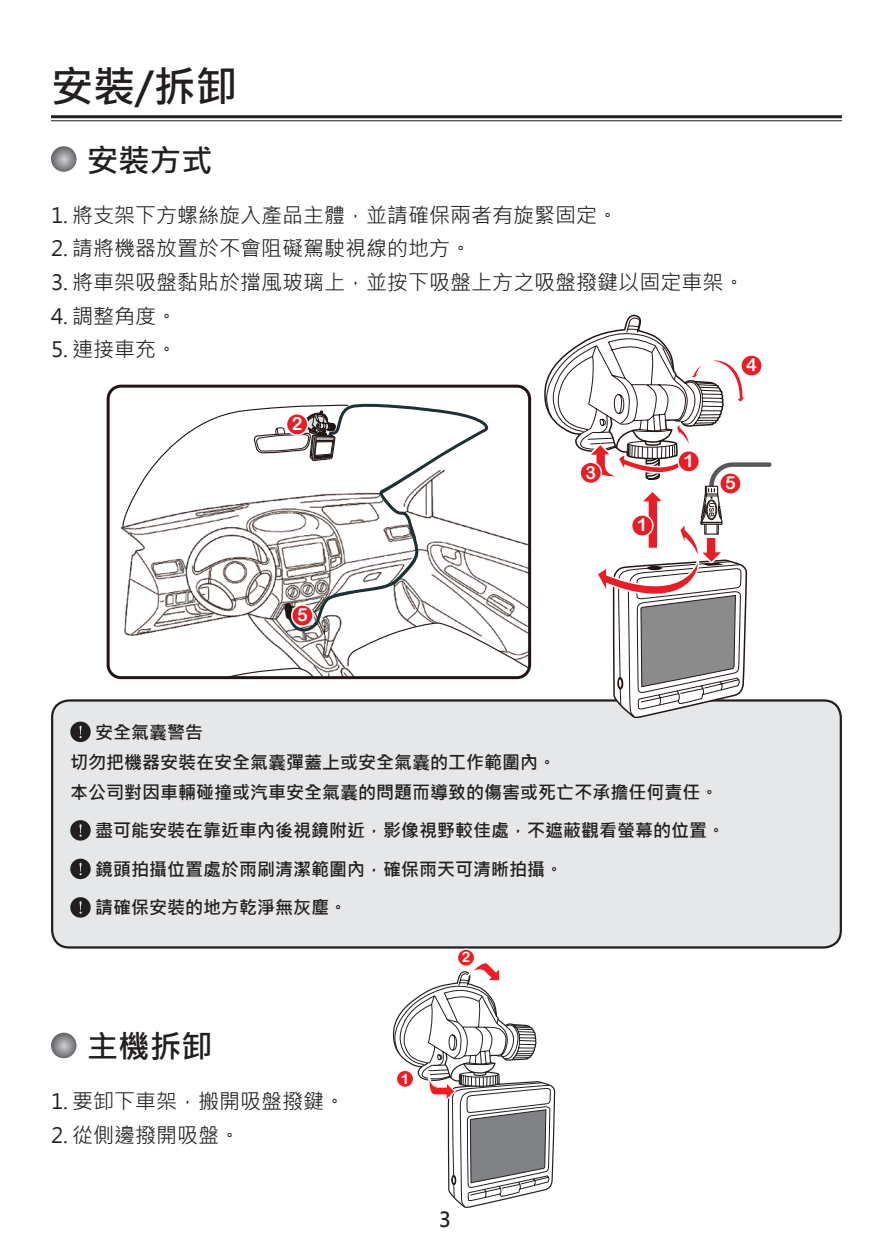
<style>
.page{position:relative;width:893px;height:1259px;background:#fff}
.page>*{position:absolute;margin:0;border:0;box-sizing:border-box;transform-origin:0 0}
.t1{font:700 42px "Microsoft Jheng Hei";color:#231f20}
.t2{font:700 31.5px "Microsoft Jheng Hei";color:#231f20}
.t3{font:21px "Microsoft Jheng Hei";color:#231f20}
.t4{font:700 20.4px "Microsoft Jheng Hei";color:#231f20}
.t5{font:700 18px/30px "Microsoft Jheng Hei";color:#231f20}
.t6{font:18px "Arial Rounded MT Bold";color:#fff}
.t7{font:14.4px "Arial Rounded MT Bold";color:#fff}
</style>
<div class="page">
<div style="left:52px;top:700px;width:789px;height:247px;background:#e6e7e9;border-radius:17px"></div>
<svg style="left:70px;top:721px;width:21px;height:21px"></svg>
<svg style="left:70px;top:820px;width:21px;height:20px"></svg>
<svg style="left:70px;top:858px;width:21px;height:21px"></svg>
<svg style="left:70px;top:897px;width:21px;height:20px"></svg>
<div style="left:51px;top:699px;width:791px;height:249px;border:2px solid #231f20;border-radius:17px"></div>
<hr style="left:51px;top:115px;width:791px;height:3px;background:#231f20">
<hr style="left:51px;top:120px;width:791px;height:1px;background:#231f20">
<svg style="left:51px;top:146px;width:26px;height:26px"></svg>
<svg style="left:51px;top:1032px;width:26px;height:26px"></svg>
<svg style="left:392px;top:962px;width:164px;height:246px"></svg>
<div style="left:396px;top:1070px;width:17px;height:17px;background:#ee1d23;border-radius:50%"></div>
<div style="left:396px;top:1069px;width:18px;height:19px;border:1px solid #fff;border-radius:50%"></div>
<div style="left:457px;top:949px;width:17px;height:17px;background:#ee1d23;border-radius:50%"></div>
<div style="left:457px;top:948px;width:18px;height:18px;border:1px solid #fff;border-radius:50%"></div>
<svg style="left:540px;top:314px;width:234px;height:405px"></svg>
<div style="left:632px;top:515px;width:21px;height:21px;background:#e61e25;border-radius:50%"></div>
<div style="left:631px;top:514px;width:23px;height:23px;border:2px solid #fff;border-radius:50%"></div>
<div style="left:678px;top:451px;width:21px;height:21px;background:#e61e25;border-radius:50%"></div>
<div style="left:677px;top:450px;width:23px;height:23px;border:2px solid #fff;border-radius:50%"></div>
<div style="left:580px;top:462px;width:21px;height:21px;background:#e61e25;border-radius:50%"></div>
<div style="left:579px;top:461px;width:23px;height:23px;border:2px solid #fff;border-radius:50%"></div>
<div style="left:741px;top:355px;width:21px;height:21px;background:#e61e25;border-radius:50%"></div>
<div style="left:740px;top:354px;width:23px;height:23px;border:2px solid #fff;border-radius:50%"></div>
<div style="left:720px;top:473px;width:21px;height:21px;background:#e61e25;border-radius:50%"></div>
<div style="left:719px;top:472px;width:23px;height:23px;border:2px solid #fff;border-radius:50%"></div>
<img style="left:108px;top:386px;width:422px;height:289px">
<svg style="left:121px;top:403px;width:165px;height:125px"></svg>
<svg style="left:286px;top:403px;width:208px;height:195px"></svg>
<svg style="left:164px;top:598px;width:366px;height:77px"></svg>
<div style="left:107px;top:385px;width:424px;height:294px;border:3px solid #221614;border-radius:13px"></div>
<div style="left:286px;top:414px;width:22px;height:21px;background:#e61e25;border-radius:50%"></div>
<div style="left:286px;top:413px;width:22px;height:23px;border:2px solid #fff;border-radius:50%"></div>
<div style="left:292px;top:605px;width:21px;height:21px;background:#e61e25;border-radius:50%"></div>
<div style="left:291px;top:604px;width:23px;height:23px;border:2px solid #fff;border-radius:50%"></div>
<h1 class="t1" style="left:51px;top:60px;width:188px">安裝/拆卸</h1>
<h2 class="t2" style="left:87px;top:140px;width:128px">安裝方式</h2>
<p class="t3" style="left:51px;top:202px;width:569px">1. 將支架下方螺絲旋入產品主體，並請確保兩者有旋緊固定。</p>
<p class="t3" style="left:51px;top:235px;width:422px">2. 請將機器放置於不會阻礙駕駛視線的地方。</p>
<p class="t3" style="left:51px;top:269px;width:695px">3. 將車架吸盤黏貼於擋風玻璃上，並按下吸盤上方之吸盤撥鍵以固定車架。</p>
<p class="t3" style="left:51px;top:303px;width:128px">4. 調整角度。</p>
<p class="t3" style="left:51px;top:336px;width:128px">5. 連接車充。</p>
<p class="t6" style="left:746px;top:354px;width:12px">4</p>
<p class="t6" style="left:292px;top:413px;width:12px">2</p>
<p class="t6" style="left:585px;top:462px;width:12px">3</p>
<p class="t6" style="left:637px;top:514px;width:12px">1</p>
<p class="t6" style="left:683px;top:450px;width:12px">1</p>
<p class="t6" style="left:725px;top:472px;width:12px">5</p>
<p class="t6" style="left:297px;top:604px;width:12px">5</p>
<p class="t5" style="left:70px;top:717px;width:649px;text-indent:25px">安全氣囊警告<br>切勿把機器安裝在安全氣囊彈蓋上或安全氣囊的工作範圍內。<br>本公司對因車輛碰撞或汽車安全氣囊的問題而導致的傷害或死亡不承擔任何責任。</p>
<p class="t5" style="left:95px;top:811px;width:631px;line-height:38.4px">盡可能安裝在靠近車內後視鏡附近，影像視野較佳處，不遮蔽觀看螢幕的位置。鏡頭拍攝位置處於雨刷清潔範圍內，確保雨天可清晰拍攝。<br>請確保安裝的地方乾淨無灰塵。</p>
<h2 class="t2" style="left:87px;top:1027px;width:128px">主機拆卸</h2>
<p class="t3" style="left:51px;top:1088px;width:296px">1. 要卸下車架，搬開吸盤撥鍵。</p>
<p class="t3" style="left:51px;top:1121px;width:191px">2. 從側邊撥開吸盤。</p>
<p class="t7" style="left:401px;top:1070px;width:10px">1</p>
<p class="t7" style="left:462px;top:948px;width:10px">2</p>
<p class="t4" style="left:439px;top:1207px;width:14px">3</p>
</div>
